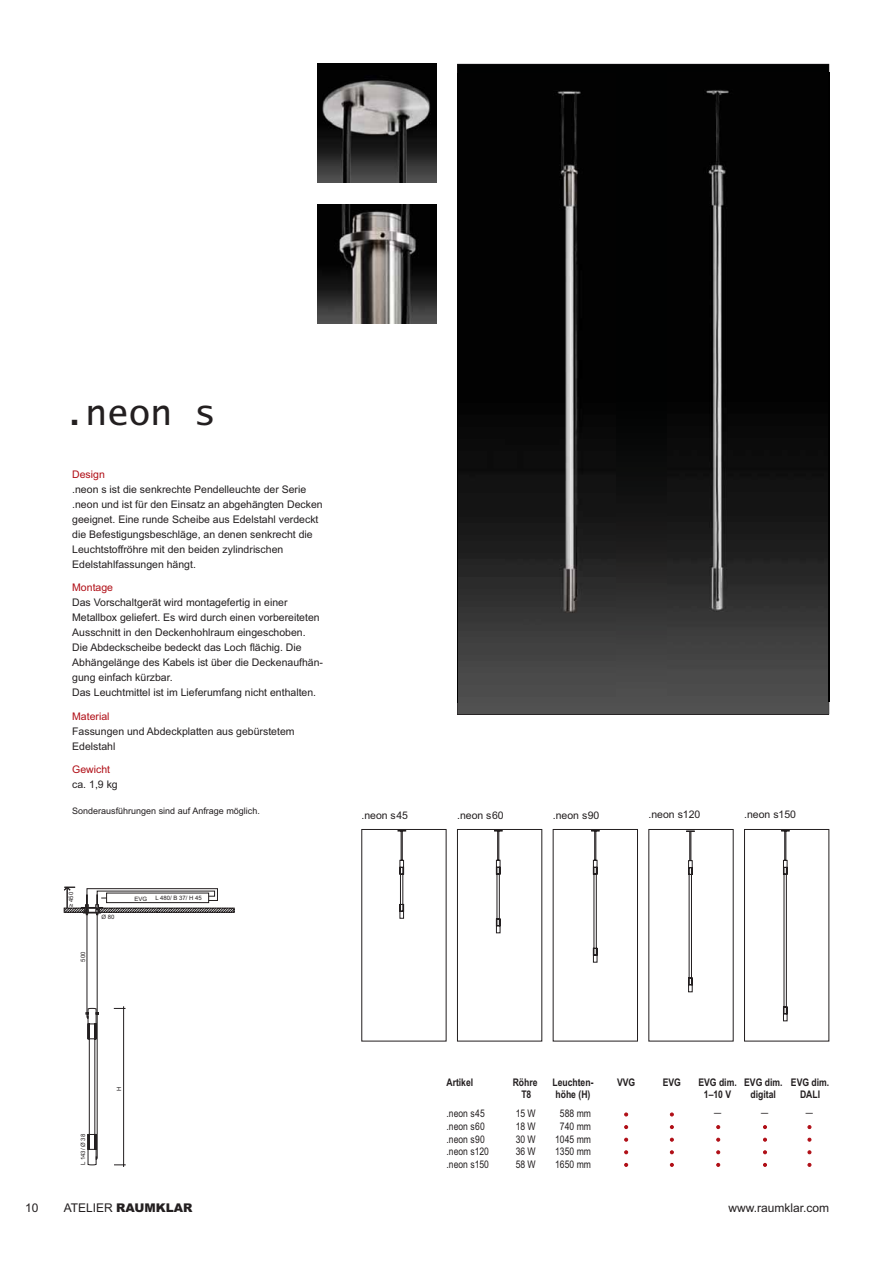
<style>
.page{position:relative;width:893px;height:1263px;background:#fff}
.page>*{position:absolute;margin:0;border:0;box-sizing:border-box;transform-origin:0 0}
.t1{font:36px "Lucida Console";color:#231f20}
.t2{font:12px "Arial";color:#231f20}
.t3{font:900 12px "Arial";color:#231f20}
.t4{font:10.5px/15px "Arial";color:#231f20}
.t5{font:10.5px/12.6px "Arial Narrow";color:#231f20}
.t6{font:700 10.5px/12.6px "Arial Narrow";color:#231f20;text-align:center}
.t7{font:10.5px "Arial";color:#b00e16}
.t8{font:10.5px "Arial Narrow";color:#231f20;scale:1.5 1}
.t9{font:9px "Arial";color:#231f20}
.t10{font:6px "Arial";color:#231f20}
.s1{font-weight:400}
</style>
<div class="page">
<svg style="left:457px;top:64px;width:372px;height:650px;background:#171818"></svg>
<img style="left:317px;top:204px;width:119px;height:119px">
<hr style="left:123px;top:1006px;width:1px;height:161px;background:#231f20">
<svg style="left:64px;top:887px;width:170px;height:279px"></svg>
<img style="left:317px;top:64px;width:119px;height:119px">
<img style="left:457px;top:73px;width:159px;height:629px">
<img style="left:668px;top:72px;width:162px;height:629px">
<svg style="left:624px;top:1113px;width:4px;height:3px"></svg>
<svg style="left:624px;top:1125px;width:4px;height:4px"></svg>
<svg style="left:624px;top:1138px;width:4px;height:4px"></svg>
<svg style="left:624px;top:1150px;width:4px;height:4px"></svg>
<svg style="left:624px;top:1163px;width:4px;height:4px"></svg>
<svg style="left:670px;top:1113px;width:4px;height:3px"></svg>
<svg style="left:670px;top:1125px;width:4px;height:4px"></svg>
<svg style="left:670px;top:1138px;width:4px;height:4px"></svg>
<svg style="left:670px;top:1150px;width:4px;height:4px"></svg>
<svg style="left:670px;top:1163px;width:4px;height:4px"></svg>
<svg style="left:716px;top:1125px;width:4px;height:4px"></svg>
<svg style="left:716px;top:1138px;width:4px;height:4px"></svg>
<svg style="left:716px;top:1150px;width:4px;height:4px"></svg>
<svg style="left:716px;top:1163px;width:4px;height:4px"></svg>
<svg style="left:763px;top:1125px;width:4px;height:4px"></svg>
<svg style="left:763px;top:1138px;width:4px;height:4px"></svg>
<svg style="left:763px;top:1150px;width:4px;height:4px"></svg>
<svg style="left:763px;top:1163px;width:4px;height:4px"></svg>
<svg style="left:807px;top:1125px;width:4px;height:4px"></svg>
<svg style="left:807px;top:1138px;width:4px;height:4px"></svg>
<svg style="left:807px;top:1150px;width:4px;height:4px"></svg>
<svg style="left:807px;top:1163px;width:4px;height:4px"></svg>
<svg style="left:361px;top:829px;width:468px;height:213px"></svg>
<div style="left:400px;top:867px;width:3px;height:44px;border:1px solid #231f20"></div>
<svg style="left:398px;top:830px;width:8px;height:30px"></svg>
<div style="left:400px;top:860px;width:4px;height:14px;border:1px solid #231f20"></div>
<div style="left:400px;top:904px;width:4px;height:14px;border:1px solid #231f20"></div>
<svg style="left:494px;top:830px;width:8px;height:30px"></svg>
<div style="left:496px;top:860px;width:4px;height:14px;border:1px solid #231f20"></div>
<div style="left:496px;top:919px;width:4px;height:14px;border:1px solid #231f20"></div>
<svg style="left:591px;top:830px;width:8px;height:30px"></svg>
<div style="left:593px;top:860px;width:4px;height:14px;border:1px solid #231f20"></div>
<div style="left:593px;top:948px;width:4px;height:14px;border:1px solid #231f20"></div>
<div style="left:689px;top:867px;width:3px;height:118px;border:1px solid #231f20"></div>
<hr style="left:689px;top:831px;width:1px;height:30px;background:#231f20">
<hr style="left:691px;top:831px;width:1px;height:30px;background:#231f20">
<div style="left:688px;top:860px;width:4px;height:15px;border:1px solid #231f20"></div>
<div style="left:688px;top:978px;width:4px;height:14px;border:1px solid #231f20"></div>
<svg style="left:781px;top:830px;width:8px;height:30px"></svg>
<div style="left:783px;top:860px;width:4px;height:14px;border:1px solid #231f20"></div>
<div style="left:783px;top:1007px;width:4px;height:14px;border:1px solid #231f20"></div>
<h1 class="t1" style="left:64px;top:392px;width:153px">.neon s</h1>
<p class="t7" style="left:72px;top:470px;width:34px">Design</p>
<p class="t4" style="left:72px;top:482px;width:252px">.neon s ist die senkrechte Pendelleuchte der Serie .neon und ist für den Einsatz an abgehängten Decken geeignet. Eine runde Scheibe aus Edelstahl verdeckt die Befestigungsbeschläge, an denen senkrecht die Leuchtstoffröhre mit den beiden zylindrischen Edelstahlfassungen hängt.</p>
<p class="t7" style="left:72px;top:584px;width:42px">Montage</p>
<p class="t4" style="left:72px;top:596px;width:252px">Das Vorschaltgerät wird montagefertig in einer Metallbox geliefert. Es wird durch einen vorbereiteten Ausschnitt in den Deckenhohlraum eingeschoben.<br>Die Abdeckscheibe bedeckt das Loch flächig. Die Abhängelänge des Kabels ist über die Deckenaufhän&shy;gung einfach kürzbar.<br>Das Leuchtmittel ist im Lieferumfang nicht enthalten.</p>
<p class="t7" style="left:72px;top:712px;width:39px">Material</p>
<p class="t4" style="left:72px;top:724px;width:224px">Fassungen und Abdeckplatten aus gebürstetem<br>Edelstahl</p>
<p class="t7" style="left:72px;top:766px;width:39px">Gewicht</p>
<p class="t4" style="left:72px;top:778px;width:47px">ca. 1,9 kg</p>
<p class="t9" style="left:72px;top:807px;width:189px">Sonderausführungen sind auf Anfrage möglich.</p>
<p class="t10" style="left:69px;top:907px;width:16px;rotate:-90deg">≥ 450</p>
<p class="t10" style="left:81px;top:962px;width:12px;rotate:-90deg">500</p>
<p class="t10" style="left:101px;top:915px;width:15px">Ø 80</p>
<p class="t10" style="left:134px;top:896px;width:14px">EVG</p>
<p class="t10" style="left:155px;top:896px;width:48px">L 480/ B 37/ H 45</p>
<p class="t4" style="left:361px;top:808px;width:48px">.neon s45</p>
<p class="t4" style="left:457px;top:808px;width:48px">.neon s60</p>
<p class="t4" style="left:553px;top:808px;width:48px">.neon s90</p>
<p class="t4" style="left:648px;top:808px;width:53px">.neon s120</p>
<p class="t4" style="left:744px;top:808px;width:53px">.neon s150</p>
<p class="t2" style="left:25px;top:1203px;width:15px">10</p>
<p class="t10" style="left:81px;top:1165px;width:33px;rotate:-90deg">L 143/ Ø 38</p>
<p class="t10" style="left:117px;top:1091px;width:6px;rotate:-90deg">H</p>
<p class="t6" style="left:513px;top:1077px;width:26px">Röhre<br>T8</p>
<p class="t6" style="left:552px;top:1077px;width:43px;text-align:left">Leuchten&shy;höhe (H)</p>
<p class="t6" style="left:617px;top:1077px;width:20px">VVG</p>
<p class="t6" style="left:663px;top:1077px;width:20px">EVG</p>
<p class="t6" style="left:698px;top:1077px;width:40px">EVG dim.<br>1–10 V</p>
<p class="t6" style="left:744px;top:1077px;width:40px">EVG dim. digital</p>
<p class="t6" style="left:791px;top:1077px;width:40px">EVG dim.<br>DALI</p>
<p class="t6" style="left:446px;top:1077px;width:28px">Artikel</p>
<p class="t5" style="left:446px;top:1108px;width:44px">.neon s45 .neon s60 .neon s90 .neon s120 .neon s150</p>
<p class="t5" style="left:516px;top:1108px;width:22px;text-align:justify">15 W 18 W 30 W 36 W 58 W</p>
<p class="t5" style="left:555px;top:1108px;width:37px;text-align:center">588 mm<br>740 mm<br>1045 mm<br>1350 mm<br>1650 mm</p>
<p class="t8" style="left:714px;top:1106px;width:6px">–</p>
<p class="t8" style="left:761px;top:1106px;width:6px">–</p>
<p class="t8" style="left:806px;top:1106px;width:6px">–</p>
<p class="t3" style="left:64px;top:1201px;width:130px"><span class="s1">ATELIER</span> RAUMKLAR</p>
<p class="t2" style="left:728px;top:1203px;width:102px">www.raumklar.com</p>
</div>
